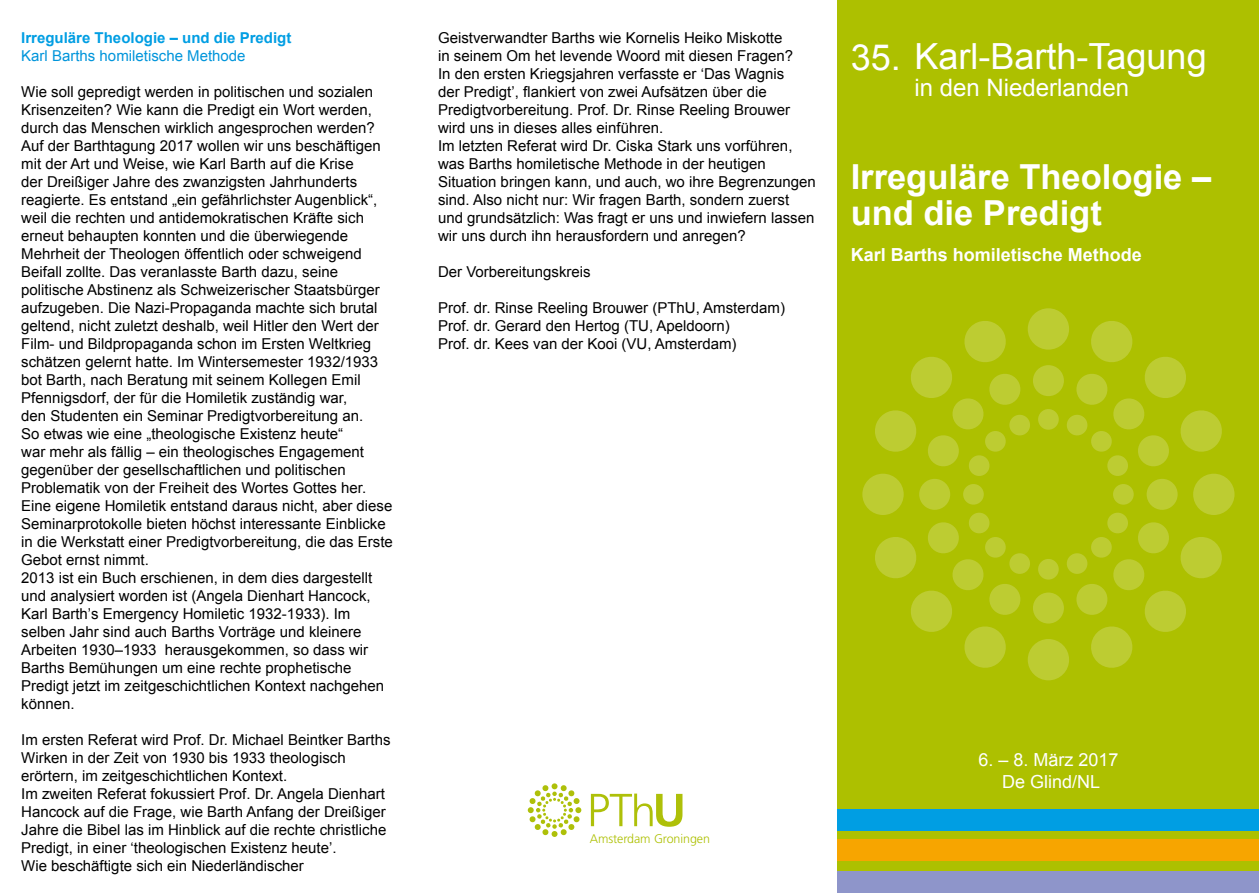
<style>
.page{position:relative;width:1259px;height:893px;background:#fff}
.page>*{position:absolute;margin:0;border:0;box-sizing:border-box;transform-origin:0 0}
.t1{font:36px "Arial";color:#fff}
.t2{font:700 34.5px/36px "Arial";color:#fff}
.t3{font:24px "Arial";color:#fff}
.t4{font:700 18px "Arial";color:#fff}
.t5{font:18px/21.6px "Arial";color:#fff;text-align:center}
.t6{font:15px/18px "Arial";color:#000}
.t7{font:700 15px "Arial";color:#009ee3}
.t8{font:15px "Arial";color:#0095db}
.t9{font:300 12.45px "Frutiger LT Std";letter-spacing:-.005em;color:#adc000}
</style>
<div class="page">
<div style="left:838px;top:0;width:421px;height:893px;background:#adc000"></div>
<div style="left:963px;top:484px;width:20px;height:21px;background:#bdcc32;border-radius:50%"></div>
<div style="left:919px;top:479px;width:31px;height:31px;background:#bdcc32;border-radius:50%"></div>
<div style="left:862px;top:474px;width:41px;height:41px;background:#bdcc32;border-radius:50%"></div>
<div style="left:1038px;top:559px;width:20px;height:21px;background:#bdcc32;border-radius:50%"></div>
<div style="left:1033px;top:592px;width:31px;height:32px;background:#bdcc32;border-radius:50%"></div>
<div style="left:1027px;top:639px;width:42px;height:41px;background:#bdcc32;border-radius:50%"></div>
<div style="left:1113px;top:484px;width:20px;height:21px;background:#bdcc32;border-radius:50%"></div>
<div style="left:1146px;top:479px;width:31px;height:31px;background:#bdcc32;border-radius:50%"></div>
<div style="left:1193px;top:474px;width:41px;height:41px;background:#bdcc32;border-radius:50%"></div>
<div style="left:1038px;top:409px;width:20px;height:21px;background:#bdcc32;border-radius:50%"></div>
<div style="left:1033px;top:365px;width:31px;height:31px;background:#bdcc32;border-radius:50%"></div>
<div style="left:1027px;top:308px;width:42px;height:42px;background:#bdcc32;border-radius:50%"></div>
<svg style="left:1065px;top:318px;width:159px;height:159px"></svg>
<svg style="left:873px;top:511px;width:158px;height:160px"></svg>
<svg style="left:1065px;top:511px;width:159px;height:159px"></svg>
<svg style="left:872px;top:318px;width:159px;height:159px"></svg>
<div style="left:838px;top:872px;width:421px;height:21px;background:#8e95ca"></div>
<div style="left:838px;top:839px;width:421px;height:21px;background:#f7a500"></div>
<div style="left:838px;top:809px;width:421px;height:22px;background:#009ee3"></div>
<svg style="left:528px;top:783px;width:53px;height:54px"></svg>
<svg style="left:591px;top:794px;width:91px;height:33px"></svg>
<p class="t7" style="left:21px;top:27px;width:272px">Irreguläre Theologie – und die Predigt</p>
<p class="t8" style="left:21px;top:45px;width:226px">Karl Barths homiletische Methode</p>
<p class="t6" style="left:21px;top:82px;width:373px">Wie soll gepredigt werden in politischen und sozialen Krisenzeiten? Wie kann die Predigt ein Wort werden, durch das Menschen wirklich angesprochen werden?<br>Auf der Barthtagung 2017 wollen wir uns beschäftigen mit der Art und Weise, wie Karl Barth auf die Krise<br>der Dreißiger Jahre des zwanzigsten Jahrhunderts reagierte. Es entstand „ein gefährlichster Augenblick“, weil die rechten und antidemokratischen Kräfte sich erneut behaupten konnten und die überwiegende Mehrheit der Theologen öffentlich oder schweigend Beifall zollte. Das veranlasste Barth dazu, seine politische Abstinenz als Schweizerischer Staatsbürger aufzugeben. Die Nazi-Propaganda machte sich brutal geltend, nicht zuletzt deshalb, weil Hitler den Wert der Film- und Bildpropaganda schon im Ersten Weltkrieg schätzen gelernt hatte. Im Wintersemester 1932/1933 bot Barth, nach Beratung mit seinem Kollegen Emil Pfennigsdorf, der für die Homiletik zuständig war,<br>den Studenten ein Seminar Predigtvorbereitung an.<br>So etwas wie eine „theologische Existenz heute“<br>war mehr als fällig – ein theologisches Engagement gegenüber der gesellschaftlichen und politischen Problematik von der Freiheit des Wortes Gottes her.<br>Eine eigene Homiletik entstand daraus nicht, aber diese Seminarprotokolle bieten höchst interessante Einblicke in die Werkstatt einer Predigtvorbereitung, die das Erste Gebot ernst nimmt.<br>2013 ist ein Buch erschienen, in dem dies dargestellt und analysiert worden ist (Angela Dienhart Hancock, Karl Barth’s Emergency Homiletic 1932-1933). Im selben Jahr sind auch Barths Vorträge und kleinere Arbeiten 1930–1933 herausgekommen, so dass wir Barths Bemühungen um eine rechte prophetische Predigt jetzt im zeitgeschichtlichen Kontext nachgehen können.</p>
<p class="t6" style="left:21px;top:730px;width:371px">Im ersten Referat wird Prof. Dr. Michael Beintker Barths Wirken in der Zeit von 1930 bis 1933 theologisch erörtern, im zeitgeschichtlichen Kontext.<br>Im zweiten Referat fokussiert Prof. Dr. Angela Dienhart Hancock auf die Frage, wie Barth Anfang der Dreißiger Jahre die Bibel las im Hinblick auf die rechte christliche Predigt, in einer ‘theologischen Existenz heute’.<br>Wie beschäftigte sich ein Niederländischer</p>
<p class="t6" style="left:438px;top:28px;width:379px">Geistverwandter Barths wie Kornelis Heiko Miskotte<br>in seinem Om het levende Woord mit diesen Fragen?<br>In den ersten Kriegsjahren verfasste er ‘Das Wagnis<br>der Predigt’, flankiert von zwei Aufsätzen über die Predigtvorbereitung. Prof. Dr. Rinse Reeling Brouwer wird uns in dieses alles einführen.<br>Im letzten Referat wird Dr. Ciska Stark uns vorführen, was Barths homiletische Methode in der heutigen Situation bringen kann, und auch, wo ihre Begrenzungen sind. Also nicht nur: Wir fragen Barth, sondern zuerst und grundsätzlich: Was fragt er uns und inwiefern lassen wir uns durch ihn herausfordern und anregen?</p>
<p class="t6" style="left:438px;top:262px;width:154px">Der Vorbereitungskreis</p>
<p class="t6" style="left:438px;top:298px;width:348px">Prof. dr. Rinse Reeling Brouwer (PThU, Amsterdam)<br>Prof. dr. Gerard den Hertog (TU, Apeldoorn)<br>Prof. dr. Kees van der Kooi (VU, Amsterdam)</p>
<h1 class="t1" style="left:850px;top:33px;width:357px">35. Karl-Barth-Tagung</h1>
<h3 class="t3" style="left:914px;top:72px;width:216px">in den Niederlanden</h3>
<h2 class="t2" style="left:850px;top:160px;width:362px">Irreguläre Theologie – und die Predigt</h2>
<p class="t4" style="left:850px;top:243px;width:293px">Karl Barths homiletische Methode</p>
<p class="t9" style="left:590px;top:832px;width:122px">Amsterdam Groningen</p>
<p class="t5" style="left:978px;top:749px;width:142px">6. – 8. März 2017<br>De Glind/NL</p>
</div>
